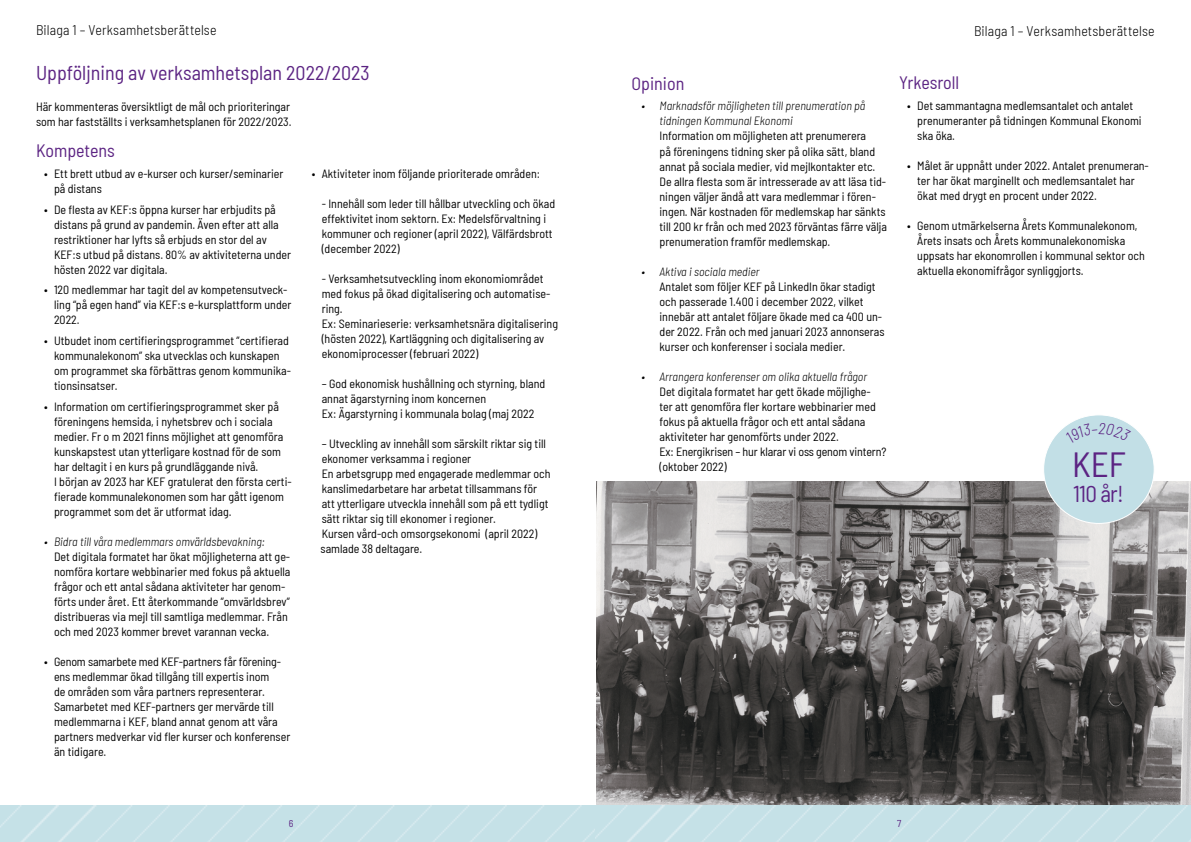
<style>
.page{position:relative;width:1191px;height:842px;background:#fff}
.page>*{position:absolute;margin:0;border:0;box-sizing:border-box;transform-origin:0 0}
.t1{font:semi-condensed 35px "Barlow";color:#5c2483}
.t2{font:semi-condensed 23px "Barlow";color:#5c2483}
.t3{font:semi-condensed 20px "Barlow";color:#5c2483}
.t4{font:semi-condensed 18px "Barlow";color:#5c2483}
.t5{font:300 semi-condensed 14px "Barlow";letter-spacing:.01em;color:#000}
.t6{font:semi-condensed 12px/15px "Barlow";color:#000}
.t7{font:italic 300 semi-condensed 12px/15px "Barlow";color:#000}
.t8{font:semi-condensed 10px "Barlow";color:#5c2483}
</style>
<div class="page">
<img style="left:596px;top:482px;width:594px;height:324px">
<div style="left:0;top:806px;width:595px;height:36px;background:#c5e1e7"></div>
<div style="left:595px;top:806px;width:596px;height:36px;background:#c2dfe6"></div>
<div style="left:1043px;top:415px;width:111px;height:108px;background:#c2dfe6;border-radius:50%"></div>
<p class="t5" style="left:36px;top:20px;width:182px">Bilaga 1 – Verksamhetsberättelse</p>
<h3 class="t3" style="left:36px;top:58px;width:335px">Uppföljning av verksamhetsplan 2022/2023</h3>
<p class="t6" style="left:36px;top:99px;width:257px">Här kommenteras översiktligt de mål och prioriteringar som har fastställts i verksamhetsplanen för 2022/2023.</p>
<h3 class="t4" style="left:36px;top:138px;width:80px">Kompetens</h3>
<p class="t6" style="left:54px;top:165px;width:231px;text-indent:-10px">• Ett brett utbud av e-kurser och kurser/seminarier på distans</p>
<p class="t6" style="left:54px;top:201px;width:238px;text-indent:-10px">• De flesta av KEF:s öppna kurser har erbjudits på distans på grund av pandemin. Även efter att alla restriktioner har lyfts så erbjuds en stor del av KEF:s utbud på distans. 80% av aktiviteterna under hösten 2022 var digitala.</p>
<p class="t6" style="left:54px;top:282px;width:239px;text-indent:-10px">• 120 medlemmar har tagit del av kompetensutveck&shy;ling “på egen hand” via KEF:s e-kursplattform under<br>2022.</p>
<p class="t6" style="left:54px;top:332px;width:238px;text-indent:-10px">• Utbudet inom certifieringsprogrammet ”certifierad kommunalekonom” ska utvecklas och kunskapen om programmet ska förbättras genom kommunika&shy;tionsinsatser.</p>
<p class="t6" style="left:54px;top:398px;width:239px;text-indent:-10px">• Information om certifieringsprogrammet sker på föreningens hemsida, i nyhetsbrev och i sociala medier. Fr o m 2021 finns möjlighet att genomföra kunskapstest utan ytterligare kostnad för de som har deltagit i en kurs på grundläggande nivå.<br>I början av 2023 har KEF gratulerat den första certi&shy;fierade kommunalekonomen som har gått igenom programmet som det är utformat idag.</p>
<p class="t7" style="left:44px;top:533px;width:222px">• Bidra till våra medlemmars omvärldsbevakning:</p>
<p class="t6" style="left:54px;top:548px;width:238px">Det digitala formatet har ökat möjligheterna att ge&shy;nomföra kortare webbinarier med fokus på aktuella frågor och ett antal sådana aktiviteter har genom&shy;förts under året. Ett återkommande ”omvärldsbrev” distribueras via mejl till samtliga medlemmar. Från och med 2023 kommer brevet varannan vecka.</p>
<p class="t6" style="left:54px;top:653px;width:238px;text-indent:-10px">• Genom samarbete med KEF-partners får förening&shy;ens medlemmar ökad tillgång till expertis inom<br>de områden som våra partners representerar.<br>Samarbetet med KEF-partners ger mervärde till medlemmarna i KEF, bland annat genom att våra partners medverkar vid fler kurser och konferenser än tidigare.</p>
<p class="t6" style="left:312px;top:166px;width:230px">• Aktiviteter inom följande prioriterade områden:</p>
<p class="t6" style="left:322px;top:196px;width:235px">- Innehåll som leder till hållbar utveckling och ökad effektivitet inom sektorn. Ex: Medelsförvaltning i kommuner och regioner (april 2022), Välfärdsbrott (december 2022)</p>
<p class="t6" style="left:322px;top:271px;width:238px">- Verksamhetsutveckling inom ekonomiområdet med fokus på ökad digitalisering och automatise&shy;ring.<br>Ex: Seminarieserie: verksamhetsnära digitalisering (hösten 2022), Kartläggning och digitalisering av ekonomiprocesser (februari 2022)</p>
<p class="t6" style="left:322px;top:376px;width:225px">– God ekonomisk hushållning och styrning, bland annat ägarstyrning inom koncernen<br>Ex: Ägarstyrning i kommunala bolag (maj 2022</p>
<p class="t6" style="left:320px;top:436px;width:231px">– Utveckling av innehåll som särskilt riktar sig till ekonomer verksamma i regioner<br>En arbetsgrupp med engagerade medlemmar och kanslimedarbetare har arbetat tillsammans för att ytterligare utveckla innehåll som på ett tydligt sätt riktar sig till ekonomer i regioner.<br>Kursen vård-och omsorgsekonomi (april 2022) samlade 38 deltagare.</p>
<p class="t8" style="left:289px;top:817px;width:6px">6</p>
<p class="t5" style="left:974px;top:21px;width:182px">Bilaga 1 – Verksamhetsberättelse</p>
<h3 class="t4" style="left:631px;top:70px;width:54px">Opinion</h3>
<p class="t7" style="left:659px;top:98px;width:207px;text-indent:-18px">• Marknadsför möjligheten till prenumeration på tidningen Kommunal Ekonomi</p>
<p class="t6" style="left:659px;top:128px;width:229px">Information om möjligheten att prenumerera<br>på föreningens tidning sker på olika sätt, bland annat på sociala medier, vid mejlkontakter etc.<br>De allra flesta som är intresserade av att läsa tid&shy;ningen väljer ändå att vara medlemmar i fören&shy;ingen. När kostnaden för medlemskap har sänkts till 200 kr från och med 2023 förväntas färre välja prenumeration framför medlemskap.</p>
<p class="t7" style="left:641px;top:263px;width:120px">• Aktiva i sociala medier</p>
<p class="t6" style="left:659px;top:278px;width:226px">Antalet som följer KEF på LinkedIn ökar stadigt och passerade 1.400 i december 2022, vilket innebär att antalet följare ökade med ca 400 un&shy;der 2022. Från och med januari 2023 annonseras kurser och konferenser i sociala medier.</p>
<p class="t7" style="left:641px;top:368px;width:227px">• Arrangera konferenser om olika aktuella frågor</p>
<p class="t6" style="left:659px;top:383px;width:228px">Det digitala formatet har gett ökade möjlighe&shy;ter att genomföra fler kortare webbinarier med fokus på aktuella frågor och ett antal sådana aktiviteter har genomförts under 2022.<br>Ex: Energikrisen – hur klarar vi oss genom vintern? (oktober 2022)</p>
<h3 class="t4" style="left:899px;top:70px;width:62px">Yrkesroll</h3>
<p class="t6" style="left:917px;top:97px;width:226px;text-indent:-10px">• Det sammantagna medlemsantalet och antalet prenumeranter på tidningen Kommunal Ekonomi ska öka.</p>
<p class="t6" style="left:917px;top:157px;width:233px;text-indent:-10px">• Målet är uppnått under 2022. Antalet prenumeran&shy;ter har ökat marginellt och medlemsantalet har ökat med drygt en procent under 2022.</p>
<p class="t6" style="left:917px;top:217px;width:229px;text-indent:-10px">• Genom utmärkelserna Årets Kommunalekonom, Årets insats och Årets kommunalekonomiska uppsats har ekonomrollen i kommunal sektor och aktuella ekonomifrågor synliggjorts.</p>
<h1 class="t1" style="left:1072px;top:439px;width:55px">KEF</h1>
<h2 class="t2" style="left:1073px;top:477px;width:52px">110 år!</h2>
<p class="t8" style="left:897px;top:817px;width:6px">7</p>
</div>
